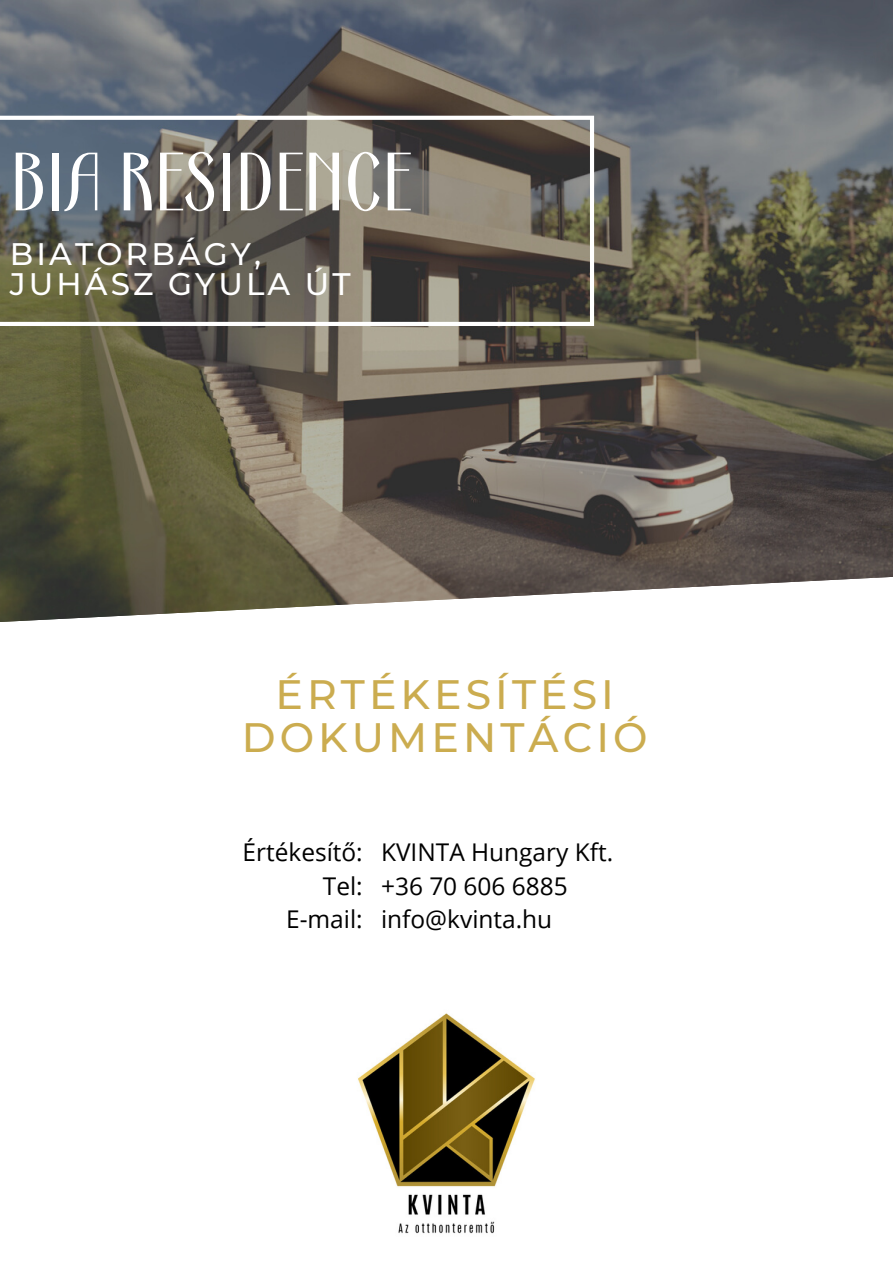
<style>
.page{position:relative;width:893px;height:1264px;background:#fff}
.page>*{position:absolute;margin:0;border:0;box-sizing:border-box;transform-origin:0 0}
.t1{font:82.5px "Ardeco CE";color:#fff}
.t2{font:500 40.95px/42.8px "Montserrat";letter-spacing:.1em;color:#cbac4f;text-align:center}
.t3{font:500 31.05px/30.3px "Montserrat";letter-spacing:.1em;color:#fff}
.t4{font:24.45px/33.5px "Open Sans";color:#000;text-align:right}
</style>
<div class="page">
<img style="left:0;top:0;width:892px;height:571px">
<svg style="left:0;top:571px;width:892px;height:51px"></svg>
<svg style="left:0;top:116px;width:594px;height:210px;background:#6a6861"></svg>
<img style="left:358px;top:1013px;width:177px;height:221px">
<h1 class="t1" style="left:10px;top:136px;width:403px">BIA RESIDENCE</h1>
<p class="t3" style="left:10px;top:239px;width:342px">BIATORBÁGY,<br>JUHÁSZ GYULA ÚT</p>
<h2 class="t2" style="left:242px;top:673px;width:407px">ÉRTÉKESÍTÉSI<br>DOKUMENTÁCIÓ</h2>
<p class="t4" style="left:242px;top:834px;width:122px">Értékesítő:<br>Tel:<br>E-mail:</p>
<p class="t4" style="left:381px;top:834px;width:234px;text-align:left">KVINTA Hungary Kft. +36 70 606 6885 info@kvinta.hu</p>
</div>
